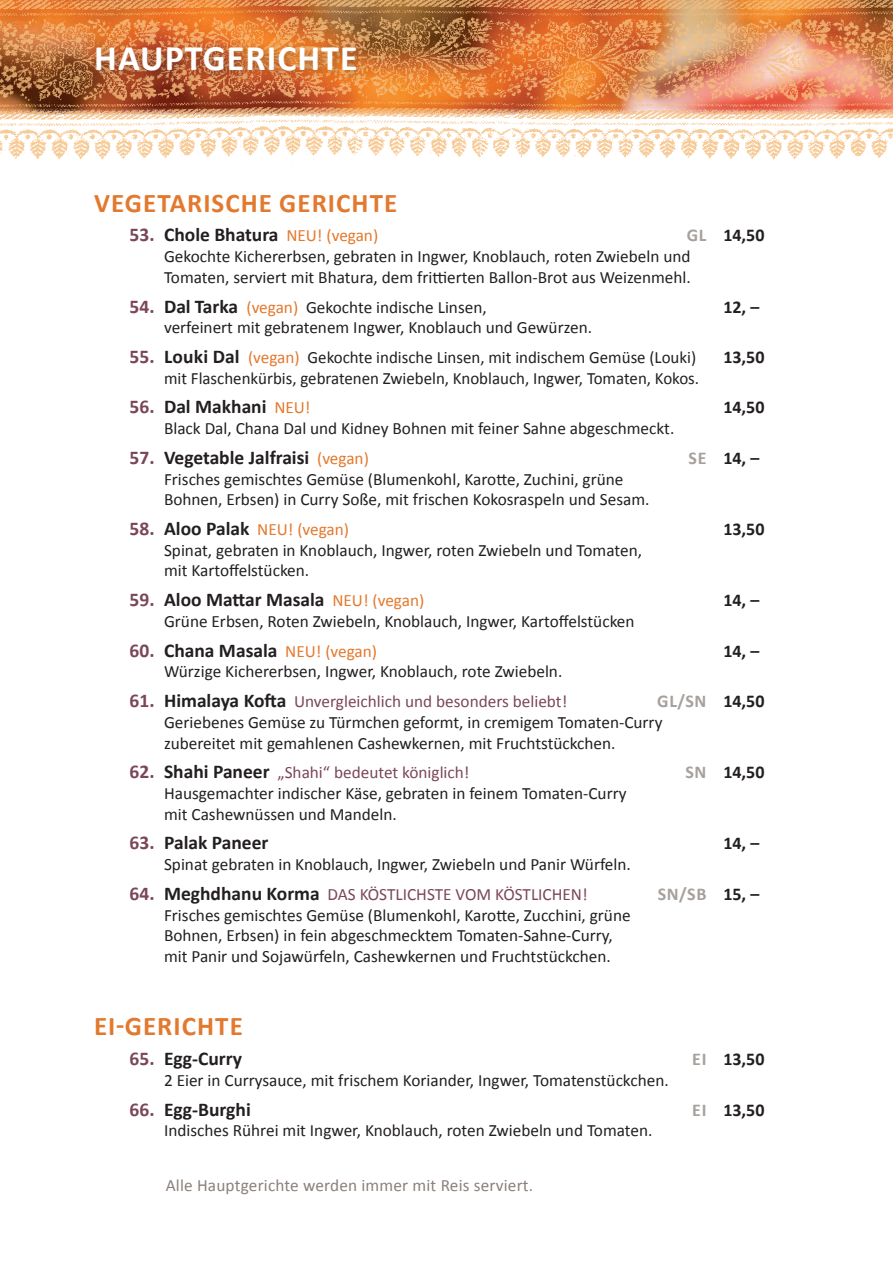
<style>
.page{position:relative;width:893px;height:1263px;background:#fff}
.page>*{position:absolute;margin:0;border:0;box-sizing:border-box;transform-origin:0 0}
.t1{font:700 36px "Calibri";letter-spacing:.03em;color:#fff}
.t2{font:700 27px "Calibri";letter-spacing:.04em;color:#e3792e}
.t3{font:700 19.5px "Calibri";color:#231f20}
.t4{font:700 18px "Calibri";color:#231f20}
.t5{font:700 18px "Calibri";letter-spacing:.04em;color:#a7a19d}
.t6{font:17.25px/20.7px "Calibri";color:#231f20}
.t7{font:17.25px "Calibri";color:#7b4757}
.t8{font:17.25px "Calibri";letter-spacing:.01em;color:#8b807c}
.t9{font:17.25px "Calibri";letter-spacing:-.005em;color:#e3792e}
.s1{color:#7b4757}
.s2{font-weight:400;font-size:17.25px;color:#e3792e}
.s3{color:#a7a19d}
.s4{font-weight:700;font-size:19.5px;color:#7b4757}
.s5{font-weight:700;font-size:19.5px}
.s6{color:#e3792e}
.s7{font-weight:700;font-size:19.5px;color:#231f20}
.s8{color:#231f20}
</style>
<div class="page">
<img style="left:0;top:0;width:893px;height:164px">
<div style="left:90px;top:40px;width:279px;height:42px;background:#231f20;opacity:.4"></div>
<h1 class="t1" style="left:94px;top:35px;width:265px">HAUPTGERICHTE</h1>
<h2 class="t2" style="left:94px;top:186px;width:305px">VEGETARISCHE GERICHTE</h2>
<p class="t3" style="left:129px;top:223px;width:250px"><span class="s1">53.</span> Chole Bhatura <span class="s2">NEU! (vegan)</span></p>
<p class="t4" style="left:687px;top:224px;width:79px"><span class="s3">GL</span> 14,50</p>
<p class="t6" style="left:164px;top:245px;width:528px">Gekochte Kichererbsen, gebraten in Ingwer, Knoblauch, roten Zwiebeln und<br>Tomaten, serviert mit Bhatura, dem frittierten Ballon-Brot aus Weizenmehl.</p>
<p class="t6" style="left:129px;top:296px;width:359px"><span class="s4">54.</span> <span class="s5">Dal Tarka</span> <span class="s6">(vegan)</span> Gekochte indische Linsen,</p>
<p class="t4" style="left:723px;top:295px;width:37px">12, –</p>
<p class="t6" style="left:164px;top:316px;width:430px">verfeinert mit gebratenem Ingwer, Knoblauch und Gewürzen.</p>
<p class="t6" style="left:129px;top:346px;width:568px"><span class="s4">55.</span> <span class="s5">Louki Dal</span> <span class="s6">(vegan)</span> Gekochte indische Linsen, mit indischem Gemüse (Louki)</p>
<p class="t4" style="left:723px;top:346px;width:43px">13,50</p>
<p class="t6" style="left:164px;top:367px;width:537px">mit Flaschenkürbis, gebratenen Zwiebeln, Knoblauch, Ingwer, Tomaten, Kokos.</p>
<p class="t3" style="left:129px;top:395px;width:183px"><span class="s1">56.</span> Dal Makhani <span class="s2">NEU!</span></p>
<p class="t4" style="left:723px;top:396px;width:43px">14,50</p>
<p class="t6" style="left:164px;top:417px;width:512px">Black Dal, Chana Dal und Kidney Bohnen mit feiner Sahne abgeschmeckt.</p>
<p class="t3" style="left:129px;top:445px;width:241px"><span class="s1">57.</span> Vegetable Jalfraisi <span class="s2">(vegan)</span></p>
<p class="t4" style="left:688px;top:447px;width:72px"><span class="s3">SE</span> 14, –</p>
<p class="t6" style="left:164px;top:468px;width:487px">Frisches gemischtes Gemüse (Blumenkohl, Karotte, Zuchini, grüne<br>Bohnen, Erbsen) in Curry Soße, mit frischen Kokosraspeln und Sesam.</p>
<p class="t9" style="left:129px;top:519px;width:221px"><span class="s4">58.</span> <span class="s7">Aloo Palak</span> NEU! (vegan)</p>
<p class="t4" style="left:723px;top:518px;width:43px">13,50</p>
<p class="t6" style="left:164px;top:539px;width:479px">Spinat, gebraten in Knoblauch, Ingwer, roten Zwiebeln und Tomaten, mit Kartoffelstücken.</p>
<p class="t3" style="left:129px;top:588px;width:296px"><span class="s1">59.</span> Aloo Mattar Masala <span class="s2">NEU! (vegan)</span></p>
<p class="t4" style="left:723px;top:589px;width:37px">14, –</p>
<p class="t6" style="left:164px;top:610px;width:472px">Grüne Erbsen, Roten Zwiebeln, Knoblauch, Ingwer, Kartoffelstücken</p>
<p class="t3" style="left:129px;top:638px;width:249px"><span class="s1">60.</span> Chana Masala <span class="s2">NEU! (vegan)</span></p>
<p class="t4" style="left:723px;top:639px;width:37px">14, –</p>
<p class="t6" style="left:164px;top:660px;width:400px">Würzige Kichererbsen, Ingwer, Knoblauch, rote Zwiebeln.</p>
<p class="t7" style="left:129px;top:691px;width:439px"><span class="s5">61.</span> <span class="s7">Himalaya Kofta</span> Unvergleichlich und besonders beliebt!</p>
<p class="t5" style="left:657px;top:690px;width:109px">GL/SN <span class="s8">14,50</span></p>
<p class="t6" style="left:164px;top:711px;width:500px">Geriebenes Gemüse zu Türmchen geformt, in cremigem Tomaten-Curry zubereitet mit gemahlenen Cashewkernen, mit Fruchtstückchen.</p>
<p class="t7" style="left:129px;top:762px;width:342px"><span class="s5">62.</span> <span class="s7">Shahi Paneer</span> „Shahi“ bedeutet königlich!</p>
<p class="t4" style="left:685px;top:761px;width:81px"><span class="s3">SN</span> 14,50</p>
<p class="t6" style="left:164px;top:782px;width:464px">Hausgemachter indischer Käse, gebraten in feinem Tomaten-Curry mit Cashewnüssen und Mandeln.</p>
<p class="t3" style="left:129px;top:831px;width:141px"><span class="s1">63.</span> Palak Paneer</p>
<p class="t4" style="left:723px;top:832px;width:37px">14, –</p>
<p class="t6" style="left:164px;top:853px;width:468px">Spinat gebraten in Knoblauch, Ingwer, Zwiebeln und Panir Würfeln.</p>
<p class="t7" style="left:129px;top:883px;width:460px"><span class="s5">64.</span> <span class="s7">Meghdhanu Korma</span> DAS KÖSTLICHSTE VOM KÖSTLICHEN!</p>
<p class="t5" style="left:658px;top:883px;width:103px">SN/SB <span class="s8">15, –</span></p>
<p class="t6" style="left:164px;top:904px;width:468px">Frisches gemischtes Gemüse (Blumenkohl, Karotte, Zucchini, grüne<br>Bohnen, Erbsen) in fein abgeschmecktem Tomaten-Sahne-Curry, mit Panir und Sojawürfeln, Cashewkernen und Fruchtstückchen.</p>
<h2 class="t2" style="left:94px;top:1010px;width:150px">EI-GERICHTE</h2>
<p class="t3" style="left:129px;top:1046px;width:114px"><span class="s1">65.</span> Egg-Curry</p>
<p class="t4" style="left:692px;top:1048px;width:74px"><span class="s3">EI</span> 13,50</p>
<p class="t6" style="left:164px;top:1069px;width:506px">2 Eier in Currysauce, mit frischem Koriander, Ingwer, Tomatenstückchen.</p>
<p class="t3" style="left:129px;top:1097px;width:123px"><span class="s1">66.</span> Egg-Burghi</p>
<p class="t4" style="left:692px;top:1098px;width:74px"><span class="s3">EI</span> 13,50</p>
<p class="t6" style="left:164px;top:1119px;width:490px">Indisches Rührei mit Ingwer, Knoblauch, roten Zwiebeln und Tomaten.</p>
<p class="t8" style="left:166px;top:1174px;width:369px">Alle Hauptgerichte werden immer mit Reis serviert.</p>
</div>
